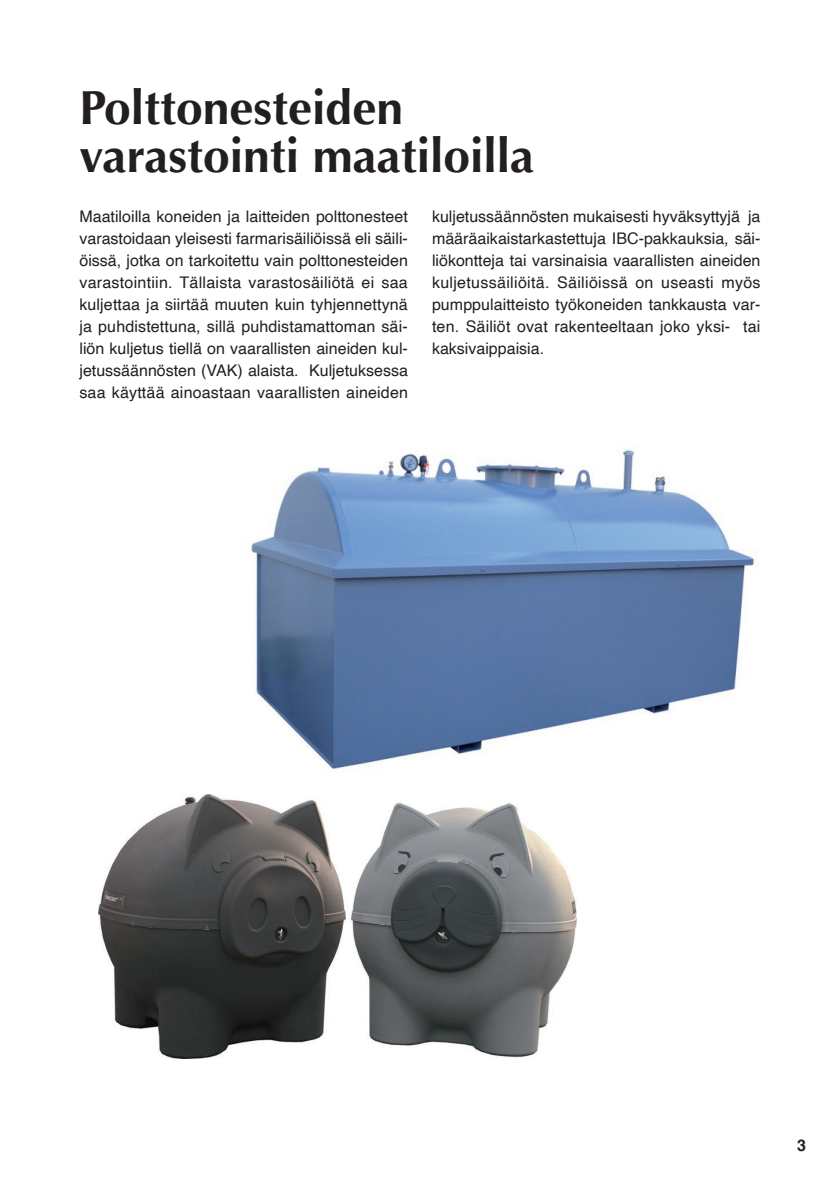
<style>
.page{position:relative;width:840px;height:1191px;background:#fff}
.page>*{position:absolute;margin:0;border:0;box-sizing:border-box;transform-origin:0 0}
._3_1_Sivuotsikko{font:700 48px/48px "Optima";color:#231f20}
._1_SISENTÄMÄTÖN_LEIP{font:16px/22px "Helvetica";letter-spacing:.01em;color:#231f20;text-align:justify}
.t1{font:700 16px "Helvetica";color:#231f20}
</style>
<div class="page">
<img style="left:251px;top:450px;width:504px;height:320px">
<img style="left:98px;top:794px;width:478px;height:264px">
<p class="_3_1_Sivuotsikko" style="left:79px;top:84px;width:456px">Polttonesteiden varastointi maatiloilla</p>
<p class="_1_SISENTÄMÄTÖN_LEIP" style="left:79px;top:206px;width:330px">Maatiloilla koneiden ja laitteiden polttonesteet varastoidaan yleisesti farmarisäiliöissä eli säili&shy;öissä, jotka on tarkoitettu vain polttonesteiden varastointiin. Tällaista varastosäiliötä ei saa kuljettaa ja siirtää muuten kuin tyhjennettynä ja puhdistettuna, sillä puhdistamattoman säi&shy;liön kuljetus tiellä on vaarallisten aineiden kul&shy;jetussäännösten (VAK) alaista. Kuljetuksessa saa käyttää ainoastaan vaarallisten aineiden</p>
<p class="_1_SISENTÄMÄTÖN_LEIP" style="left:432px;top:206px;width:330px">kuljetussäännösten mukaisesti hyväksyttyjä ja määräaikaistarkastettuja IBC-pakkauksia, säi&shy;liökontteja tai varsinaisia vaarallisten aineiden kuljetussäiliöitä. Säiliöissä on useasti myös pumppulaitteisto työkoneiden tankkausta var&shy;ten. Säiliöt ovat rakenteeltaan joko yksi- tai kaksivaippaisia.</p>
<p class="t1" style="left:796px;top:1132px;width:10px">3</p>
</div>
